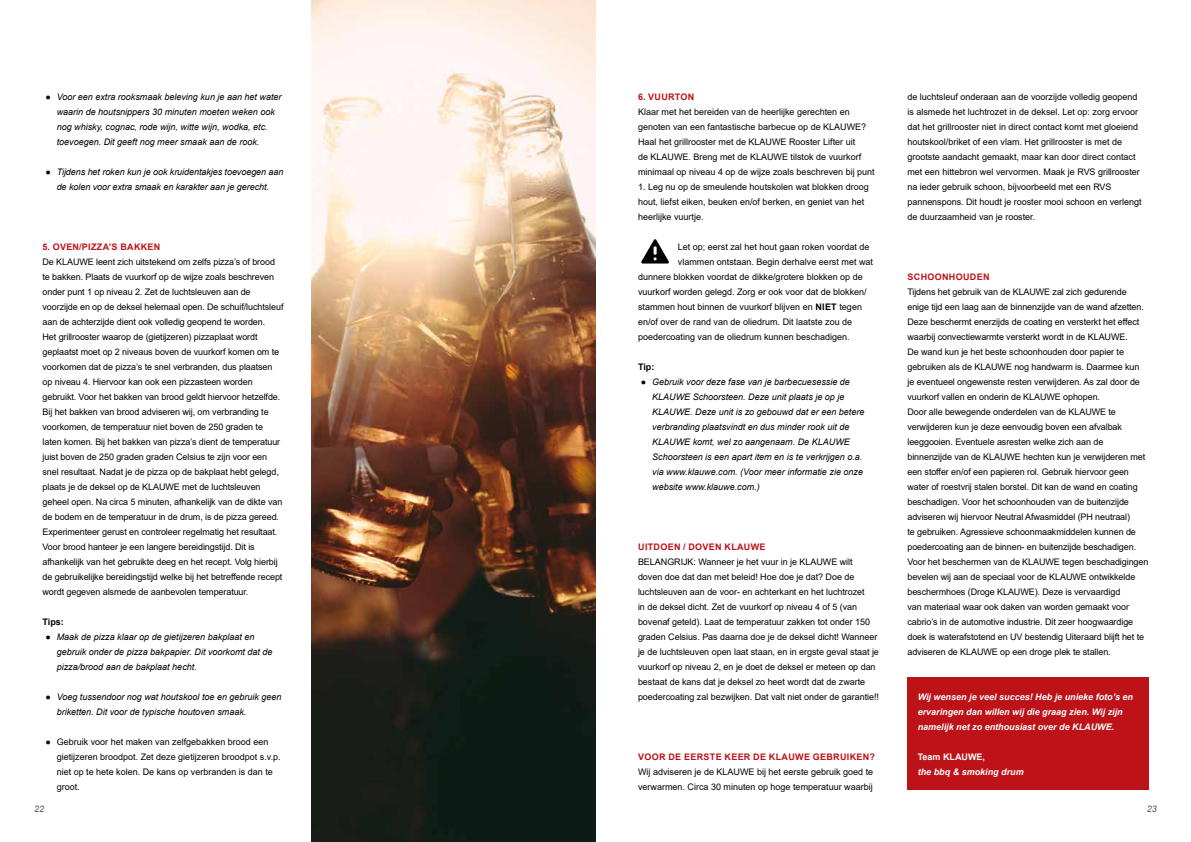
<style>
.page{position:relative;width:1191px;height:842px;background:#fff}
.page>*{position:absolute;margin:0;border:0;box-sizing:border-box;transform-origin:0 0}
.t1{font:9px/15px "Arial";letter-spacing:-.01em;color:#000}
.t2{font:italic 9px/15px "Arial";color:#000}
.t3{font:italic 700 9px/15px "Arial";color:#fff}
.t4{font:700 9px "Arial";letter-spacing:.035em;color:#bd1218}
.t5{font:700 9px "Arial";color:#fff}
.t6{font:700 9px "Arial";color:#000}
.t7{font:italic 9px "Arial";color:#575756}
.s1{font-weight:700}
</style>
<div class="page">
<img style="left:312px;top:0;width:283px;height:842px">
<svg style="left:641px;top:239px;width:28px;height:25px"></svg>
<div style="left:907px;top:677px;width:242px;height:113px;background:#bd1218"></div>
<p class="t2" style="left:57px;top:90px;width:226px">Voor een extra rooksmaak beleving kun je aan het water waarin de houtsnippers 30 minuten moeten weken ook nog whisky, cognac, rode wijn, witte wijn, wodka, etc. toevoegen. Dit geeft nog meer smaak aan de rook.</p>
<p class="t2" style="left:57px;top:165px;width:228px">Tijdens het roken kun je ook kruidentakjes toevoegen aan de kolen voor extra smaak en karakter aan je gerecht.</p>
<p class="t2" style="left:45px;top:90px;width:7px">●</p>
<p class="t2" style="left:45px;top:165px;width:7px">●</p>
<p class="t4" style="left:43px;top:241px;width:119px">5. OVEN/PIZZA’S BAKKEN</p>
<p class="t1" style="left:43px;top:254px;width:242px">De KLAUWE leent zich uitstekend om zelfs pizza’s of brood te bakken. Plaats de vuurkorf op de wijze zoals beschreven onder punt 1 op niveau 2. Zet de luchtsleuven aan de voorzijde en op de deksel helemaal open. De schuif/luchtsleuf aan de achterzijde dient ook volledig geopend te worden.<br>Het grillrooster waarop de (gietijzeren) pizzaplaat wordt geplaatst moet op 2 niveaus boven de vuurkorf komen om te voorkomen dat de pizza’s te snel verbranden, dus plaatsen op niveau 4. Hiervoor kan ook een pizzasteen worden gebruikt. Voor het bakken van brood geldt hiervoor hetzelfde.<br>Bij het bakken van brood adviseren wij, om verbranding te voorkomen, de temperatuur niet boven de 250 graden te laten komen. Bij het bakken van pizza’s dient de temperatuur juist boven de 250 graden graden Celsius te zijn voor een snel resultaat. Nadat je de pizza op de bakplaat hebt gelegd, plaats je de deksel op de KLAUWE met de luchtsleuven geheel open. Na circa 5 minuten, afhankelijk van de dikte van de bodem en de temperatuur in de drum, is de pizza gereed.<br>Experimenteer gerust en controleer regelmatig het resultaat.<br>Voor brood hanteer je een langere bereidingstijd. Dit is afhankelijk van het gebruikte deeg en het recept. Volg hierbij de gebruikelijke bereidingstijd welke bij het betreffende recept wordt gegeven alsmede de aanbevolen temperatuur.</p>
<p class="t6" style="left:43px;top:616px;width:23px">Tips:</p>
<p class="t2" style="left:57px;top:630px;width:217px">Maak de pizza klaar op de gietijzeren bakplaat en gebruik onder de pizza bakpapier. Dit voorkomt dat de pizza/brood aan de bakplaat hecht.</p>
<p class="t2" style="left:57px;top:690px;width:226px">Voeg tussendoor nog wat houtskool toe en gebruik geen briketten. Dit voor de typische houtoven smaak.</p>
<p class="t1" style="left:57px;top:734px;width:225px">Gebruik voor het maken van zelfgebakken brood een gietijzeren broodpot. Zet deze gietijzeren broodpot s.v.p. niet op te hete kolen. De kans op verbranden is dan te groot.</p>
<p class="t7" style="left:34px;top:803px;width:12px">22</p>
<p class="t2" style="left:45px;top:630px;width:7px">●</p>
<p class="t2" style="left:45px;top:690px;width:7px">●</p>
<p class="t2" style="left:45px;top:735px;width:7px">●</p>
<p class="t4" style="left:638px;top:91px;width:58px">6. VUURTON</p>
<p class="t1" style="left:638px;top:104px;width:238px">Klaar met het bereiden van de heerlijke gerechten en genoten van een fantastische barbecue op de KLAUWE?<br>Haal het grillrooster met de KLAUWE Rooster Lifter uit<br>de KLAUWE. Breng met de KLAUWE tilstok de vuurkorf minimaal op niveau 4 op de wijze zoals beschreven bij punt</p>
<p class="t1" style="left:638px;top:179px;width:232px">1. Leg nu op de smeulende houtskolen wat blokken droog hout, liefst eiken, beuken en/of berken, en geniet van het heerlijke vuurtje.</p>
<p class="t1" style="left:678px;top:239px;width:193px">Let op; eerst zal het hout gaan roken voordat de</p>
<p class="t1" style="left:678px;top:254px;width:197px">vlammen ontstaan. Begin derhalve eerst met wat</p>
<p class="t1" style="left:638px;top:269px;width:226px">dunnere blokken voordat de dikke/grotere blokken op de</p>
<p class="t1" style="left:638px;top:284px;width:230px">vuurkorf worden gelegd. Zorg er ook voor dat de blokken/</p>
<p class="t1" style="left:638px;top:299px;width:225px">stammen hout binnen de vuurkorf blijven en <span class="s1">NIET</span> tegen</p>
<p class="t1" style="left:638px;top:314px;width:216px">en/of over de rand van de oliedrum. Dit laatste zou de</p>
<p class="t1" style="left:638px;top:329px;width:213px">poedercoating van de oliedrum kunnen beschadigen.</p>
<p class="t6" style="left:638px;top:361px;width:18px">Tip:</p>
<p class="t2" style="left:652px;top:375px;width:214px">Gebruik voor deze fase van je barbecuesessie de KLAUWE Schoorsteen. Deze unit plaats je op je KLAUWE. Deze unit is zo gebouwd dat er een betere verbranding plaatsvindt en dus minder rook uit de KLAUWE komt, wel zo aangenaam. De KLAUWE Schoorsteen is een apart item en is te verkrijgen o.a. via www.klauwe.com. (Voor meer informatie zie onze website www.klauwe.com.)</p>
<p class="t2" style="left:641px;top:375px;width:7px">●</p>
<p class="t4" style="left:638px;top:541px;width:129px">UITDOEN / DOVEN KLAUWE</p>
<p class="t1" style="left:638px;top:554px;width:242px">BELANGRIJK: Wanneer je het vuur in je KLAUWE wilt doven doe dat dan met beleid! Hoe doe je dat? Doe de luchtsleuven aan de voor- en achterkant en het luchtrozet<br>in de deksel dicht. Zet de vuurkorf op niveau 4 of 5 (van bovenaf geteld). Laat de temperatuur zakken tot onder 150 graden Celsius. Pas daarna doe je de deksel dicht! Wanneer je de luchtsleuven open laat staan, en in ergste geval staat je vuurkorf op niveau 2, en je doet de deksel er meteen op dan bestaat de kans dat je deksel zo heet wordt dat de zwarte poedercoating zal bezwijken. Dat valt niet onder de garantie!!</p>
<p class="t4" style="left:638px;top:751px;width:238px">VOOR DE EERSTE KEER DE KLAUWE GEBRUIKEN?</p>
<p class="t1" style="left:638px;top:764px;width:237px">Wij adviseren je de KLAUWE bij het eerste gebruik goed te verwarmen. Circa 30 minuten op hoge temperatuur waarbij</p>
<p class="t1" style="left:907px;top:89px;width:236px">de luchtsleuf onderaan aan de voorzijde volledig geopend is alsmede het luchtrozet in de deksel. Let op: zorg ervoor dat het grillrooster niet in direct contact komt met gloeiend houtskool/briket of een vlam. Het grillrooster is met de grootste aandacht gemaakt, maar kan door direct contact met een hittebron wel vervormen. Maak je RVS grillrooster na ieder gebruik schoon, bijvoorbeeld met een RVS pannenspons. Dit houdt je rooster mooi schoon en verlengt de duurzaamheid van je rooster.</p>
<p class="t4" style="left:907px;top:271px;width:83px">SCHOONHOUDEN</p>
<p class="t1" style="left:907px;top:284px;width:242px">Tijdens het gebruik van de KLAUWE zal zich gedurende enige tijd een laag aan de binnenzijde van de wand afzetten.<br>Deze beschermt enerzijds de coating en versterkt het effect waarbij convectiewarmte versterkt wordt in de KLAUWE.<br>De wand kun je het beste schoonhouden door papier te gebruiken als de KLAUWE nog handwarm is. Daarmee kun je eventueel ongewenste resten verwijderen. As zal door de vuurkorf vallen en onderin de KLAUWE ophopen.<br>Door alle bewegende onderdelen van de KLAUWE te verwijderen kun je deze eenvoudig boven een afvalbak leeggooien. Eventuele asresten welke zich aan de binnenzijde van de KLAUWE hechten kun je verwijderen met een stoffer en/of een papieren rol. Gebruik hiervoor geen water of roestvrij stalen borstel. Dit kan de wand en coating beschadigen. Voor het schoonhouden van de buitenzijde adviseren wij hiervoor Neutral Afwasmiddel (PH neutraal)<br>te gebruiken. Agressieve schoonmaakmiddelen kunnen de poedercoating aan de binnen- en buitenzijde beschadigen.<br>Voor het beschermen van de KLAUWE tegen beschadigingen bevelen wij aan de speciaal voor de KLAUWE ontwikkelde beschermhoes (Droge KLAUWE). Deze is vervaardigd<br>van materiaal waar ook daken van worden gemaakt voor cabrio’s in de automotive industrie. Dit zeer hoogwaardige doek is waterafstotend en UV bestendig Uiteraard blijft het te adviseren de KLAUWE op een droge plek te stallen.</p>
<p class="t3" style="left:917px;top:690px;width:217px">Wij wensen je veel succes! Heb je unieke foto’s en ervaringen dan willen wij die graag zien. Wij zijn namelijk net zo enthousiast over de KLAUWE.</p>
<p class="t5" style="left:917px;top:751px;width:69px">Team KLAUWE,</p>
<p class="t3" style="left:917px;top:765px;width:108px">the bbq &amp; smoking drum</p>
<p class="t7" style="left:1147px;top:803px;width:12px">23</p>
</div>
